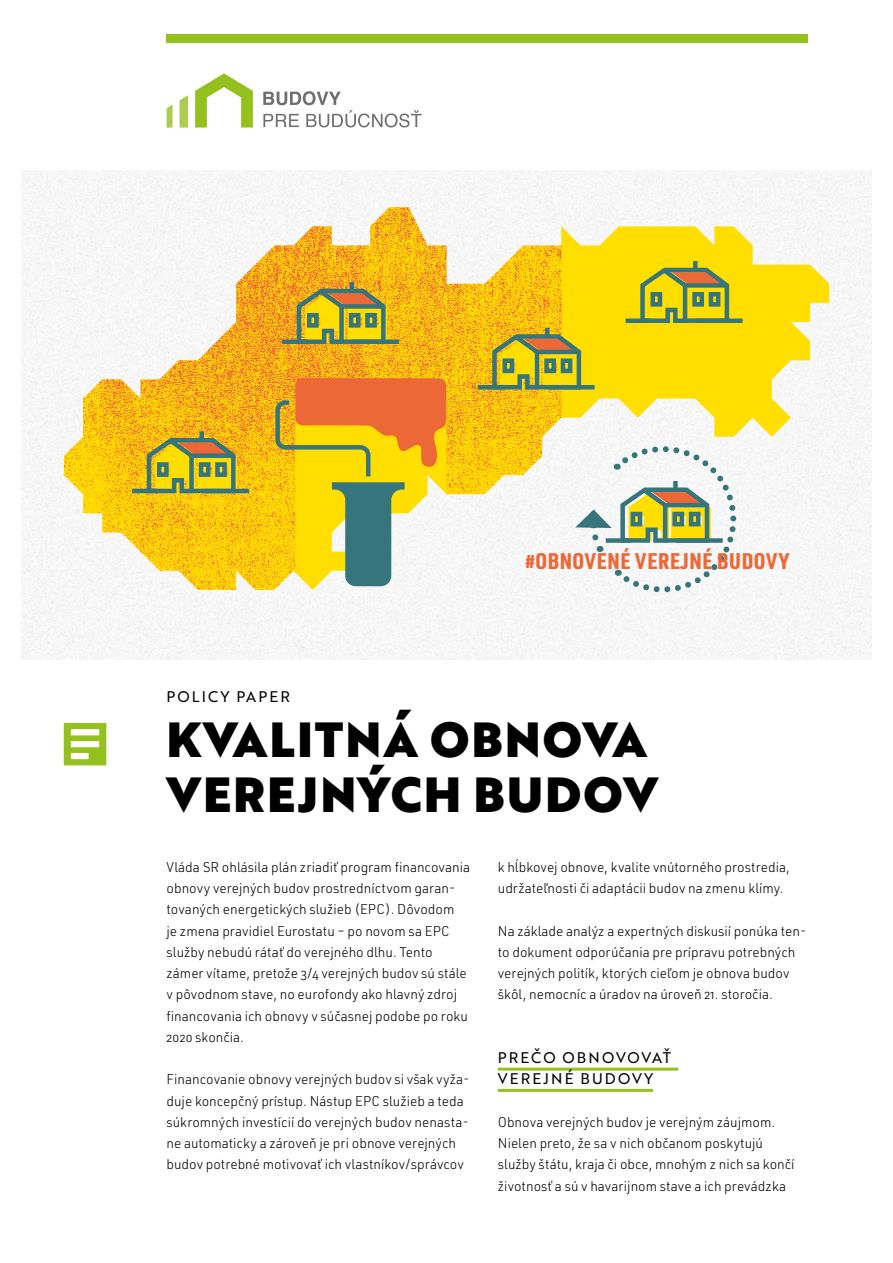
<style>
.page{position:relative;width:893px;height:1263px;background:#fff}
.page>*{position:absolute;margin:0;border:0;box-sizing:border-box;transform-origin:0 0}
.t1{font:48px/54px "Brother 1816 Black";letter-spacing:.04em;color:#000}
.t2{font:900 22.5px "URWDIN Cond";letter-spacing:.025em;color:#ec6837}
.t3{font:15px/21.3px "Brother 1816 Regular";letter-spacing:.14em;color:#000}
.t4{font:300 13.5px/21.3px "URWDIN";color:#000}
</style>
<div class="page">
<div style="left:167px;top:34px;width:641px;height:9px;background:#95c11f"></div>
<svg style="left:195px;top:73px;width:58px;height:55px"></svg>
<svg style="left:263px;top:91px;width:159px;height:36px"></svg>
<svg style="left:180px;top:95px;width:8px;height:33px"></svg>
<svg style="left:167px;top:105px;width:6px;height:23px"></svg>
<hr style="left:498px;top:1067px;width:180px;height:3px;background:#95c11f">
<hr style="left:498px;top:1089px;width:155px;height:3px;background:#95c11f">
<svg style="left:562px;top:207px;width:267px;height:383px"></svg>
<img style="left:64px;top:207px;width:498px;height:383px">
<svg style="left:273px;top:378px;width:174px;height:208px;background:#d7b148"></svg>
<svg style="left:575px;top:447px;width:163px;height:147px"></svg>
<div style="left:673px;top:481px;width:5px;height:8px;background:#37757c"></div>
<hr style="left:665px;top:503px;width:42px;height:4px;background:#37757c">
<div style="left:606px;top:538px;width:25px;height:5px;background:#37757c"></div>
<div style="left:676px;top:538px;width:47px;height:5px;background:#37757c"></div>
<svg style="left:294px;top:282px;width:94px;height:64px;background:#bca531"></svg>
<div style="left:342px;top:304px;width:41px;height:5px;background:#37757c"></div>
<div style="left:282px;top:339px;width:26px;height:5px;background:#37757c"></div>
<div style="left:352px;top:339px;width:47px;height:5px;background:#37757c"></div>
<svg style="left:490px;top:331px;width:93px;height:61px;background:#b9ab30"></svg>
<div style="left:545px;top:328px;width:5px;height:8px;background:#37757c"></div>
<hr style="left:537px;top:350px;width:42px;height:4px;background:#37757c">
<hr style="left:478px;top:385px;width:25px;height:4px;background:#37757c">
<hr style="left:548px;top:385px;width:47px;height:4px;background:#37757c">
<svg style="left:638px;top:264px;width:93px;height:61px;background:#bcb32c"></svg>
<div style="left:693px;top:261px;width:5px;height:9px;background:#37757c"></div>
<div style="left:685px;top:283px;width:42px;height:5px;background:#37757c"></div>
<div style="left:626px;top:318px;width:25px;height:5px;background:#37757c"></div>
<div style="left:696px;top:318px;width:47px;height:5px;background:#37757c"></div>
<svg style="left:144px;top:431px;width:94px;height:64px;background:#bcaa2f"></svg>
<div style="left:192px;top:453px;width:41px;height:5px;background:#37757c"></div>
<hr style="left:132px;top:489px;width:26px;height:4px;background:#37757c">
<hr style="left:202px;top:489px;width:47px;height:4px;background:#37757c">
<svg style="left:64px;top:723px;width:42px;height:42px"></svg>
<p class="t3" style="left:167px;top:685px;width:125px">POLICY PAPER</p>
<h2 class="t2" style="left:525px;top:545px;width:265px">#OBNOVENÉ VEREJNÉ BUDOVY</h2>
<h1 class="t1" style="left:167px;top:712px;width:493px">KVALITNÁ OBNOVA<br>VEREJNÝCH BUDOV</h1>
<p class="t4" style="left:167px;top:856px;width:305px">Vláda SR ohlásila plán zriadiť program financovania obnovy verejných budov prostredníctvom garan&shy;tovaných energetických služieb (EPC). Dôvodom<br>je zmena pravidiel Eurostatu – po novom sa EPC služby nebudú rátať do verejného dlhu. Tento zámer vítame, pretože 3/4 verejných budov sú stále v pôvodnom stave, no eurofondy ako hlavný zdroj financovania ich obnovy v súčasnej podobe po roku 2020 skončia.</p>
<p class="t4" style="left:167px;top:1068px;width:305px">Financovanie obnovy verejných budov si však vyža&shy;duje koncepčný prístup. Nástup EPC služieb a teda súkromných investícií do verejných budov nenasta&shy;ne automaticky a zároveň je pri obnove verejných budov potrebné motivovať ich vlastníkov/správcov</p>
<p class="t4" style="left:498px;top:856px;width:293px">k hĺbkovej obnove, kvalite vnútorného prostredia, udržateľnosti či adaptácii budov na zmenu klímy.</p>
<p class="t4" style="left:498px;top:920px;width:310px">Na základe analýz a expertných diskusií ponúka ten&shy;to dokument odporúčania pre prípravu potrebných verejných politík, ktorých cieľom je obnova budov škôl, nemocníc a úradov na úroveň 21. storočia.</p>
<p class="t3" style="left:498px;top:1046px;width:175px">PREČO OBNOVOVAŤ<br>VEREJNÉ BUDOVY</p>
<p class="t4" style="left:498px;top:1111px;width:298px">Obnova verejných budov je verejným záujmom.<br>Nielen preto, že sa v nich občanom poskytujú služby štátu, kraja či obce, mnohým z nich sa končí životnosť a sú v havarijnom stave a ich prevádzka</p>
</div>
